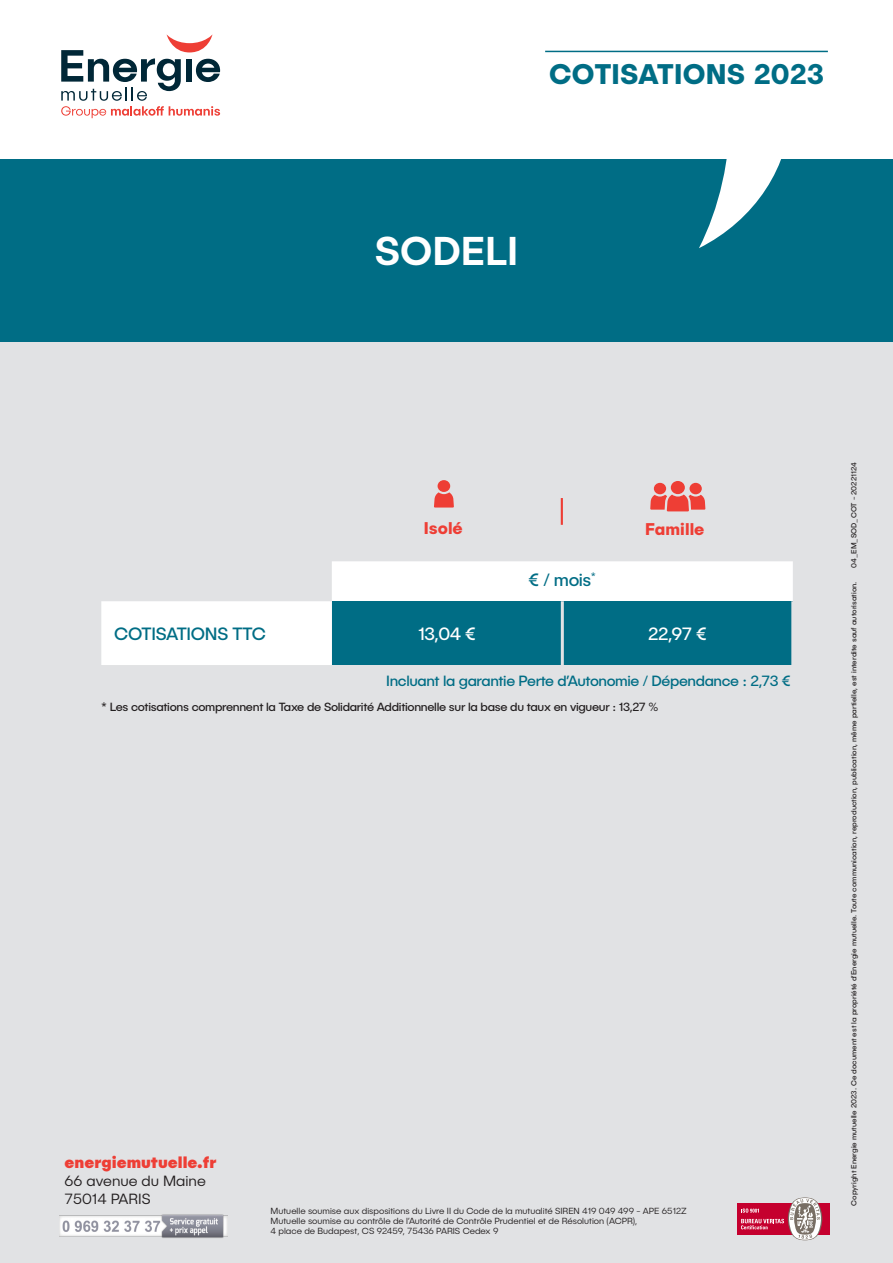
<style>
.page{position:relative;width:893px;height:1263px;background:#fff}
.page>*{position:absolute;margin:0;border:0;box-sizing:border-box;transform-origin:0 0}
.Titre_fiche{font:500 40.5px "Publica Sans";color:#fff}
.t1{font:700 28.5px "Publica Sans";letter-spacing:.01em;color:#006d85}
.chapô{font:18px "Publica Sans";letter-spacing:-.015em;color:#006d85}
.chapô-2{font:18px "Publica Sans";letter-spacing:-.025em;color:#fff}
.t2{font:700 17.1px "Publica Sans";color:#ee3e35}
.t3{font:800 16.5px "Publica Sans";color:#ee3e35}
.chapô-3{font:15px "Publica Sans";letter-spacing:-.025em;color:#006d85}
.t4{font:300 15px/18px "Publica Sans";color:#231f20}
.chapô-4{font:12px "Publica Sans";letter-spacing:-.025em;color:#231f20}
.t5{font:300 9px/10.2px "Publica Sans";color:#231f20}
.chapô-5{font:7.5px "Publica Sans";color:#231f20}
</style>
<div class="page">
<div style="left:0;top:342px;width:893px;height:921px;background:#e1e2e4"></div>
<div style="left:0;top:160px;width:893px;height:182px;background:#006d85"></div>
<svg style="left:699px;top:50px;width:92px;height:198px"></svg>
<svg style="left:61px;top:34px;width:159px;height:84px"></svg>
<div style="left:545px;top:51px;width:283px;height:50px;background:#fff"></div>
<hr style="left:545px;top:51px;width:283px;height:1px;background:#006d85">
<div style="left:738px;top:1203px;width:92px;height:32px;background:#c5002e"></div>
<svg style="left:741px;top:1197px;width:81px;height:43px"></svg>
<img style="left:59px;top:1214px;width:169px;height:24px">
<hr style="left:561px;top:498px;width:2px;height:27px;background:#ee3e35">
<svg style="left:101px;top:561px;width:692px;height:104px;fill:#fff"></svg>
<div style="left:332px;top:601px;width:230px;height:64px;background:#006d85"></div>
<div style="left:562px;top:601px;width:231px;height:64px;background:#006d85"></div>
<hr style="left:561px;top:601px;width:3px;height:64px;background:#e1e2e4">
<hr style="left:791px;top:601px;width:3px;height:64px;background:#e1e2e4">
<div style="left:671px;top:481px;width:14px;height:13px;background:#ee3e35;border-radius:50%"></div>
<div style="left:689px;top:483px;width:13px;height:11px;background:#ee3e35;border-radius:50%"></div>
<svg style="left:650px;top:495px;width:55px;height:16px"></svg>
<div style="left:654px;top:483px;width:12px;height:11px;background:#ee3e35;border-radius:50%"></div>
<svg style="left:434px;top:492px;width:20px;height:15px"></svg>
<div style="left:438px;top:480px;width:12px;height:12px;background:#ee3e35;border-radius:50%"></div>
<h2 class="t1" style="left:549px;top:55px;width:277px">COTISATIONS 2023</h2>
<p class="Titre_fiche" style="left:375px;top:225px;width:145px">SODELI</p>
<p class="t2" style="left:424px;top:517px;width:41px">Isolé</p>
<p class="t2" style="left:645px;top:518px;width:61px">Famille</p>
<p class="chapô" style="left:529px;top:568px;width:69px">€ / mois<sup>*</sup></p>
<p class="chapô" style="left:114px;top:623px;width:153px">COTISATIONS TTC</p>
<p class="chapô-2" style="left:418px;top:623px;width:59px">13,04 €</p>
<p class="chapô-2" style="left:648px;top:623px;width:60px">22,97 €</p>
<p class="chapô-3" style="left:386px;top:671px;width:406px">Incluant la garantie Perte d’Autonomie / Dépendance : 2,73 €</p>
<p class="chapô-4" style="left:101px;top:700px;width:559px">* Les cotisations comprennent la Taxe de Solidarité Additionnelle sur la base du taux en vigueur : 13,27 %</p>
<h3 class="t3" style="left:65px;top:1151px;width:153px">energiemutuelle.fr</h3>
<h3 class="t4" style="left:65px;top:1172px;width:143px">66 avenue du Maine<br>75014 PARIS</h3>
<p class="t5" style="left:271px;top:1205px;width:418px">Mutuelle soumise aux dispositions du Livre II du Code de la mutualité SIREN 419 049 499 - APE 6512Z<br>Mutuelle soumise au contrôle de l’Autorité de Contrôle Prudentiel et de Résolution (ACPR),<br>4 place de Budapest, CS 92459, 75436 PARIS Cedex 9</p>
<p class="chapô-5" style="left:849px;top:568px;width:107px;rotate:-90deg">04_EM_SOD_COT - 20221124</p>
<p class="chapô-5" style="left:849px;top:1205px;width:625px;rotate:-90deg">Copyright Energie mutuelle 2023. Ce document est la propriété d’Energie mutuelle. Toute communication, reproduction, publication, même partielle, est interdite sauf autorisation.</p>
</div>
